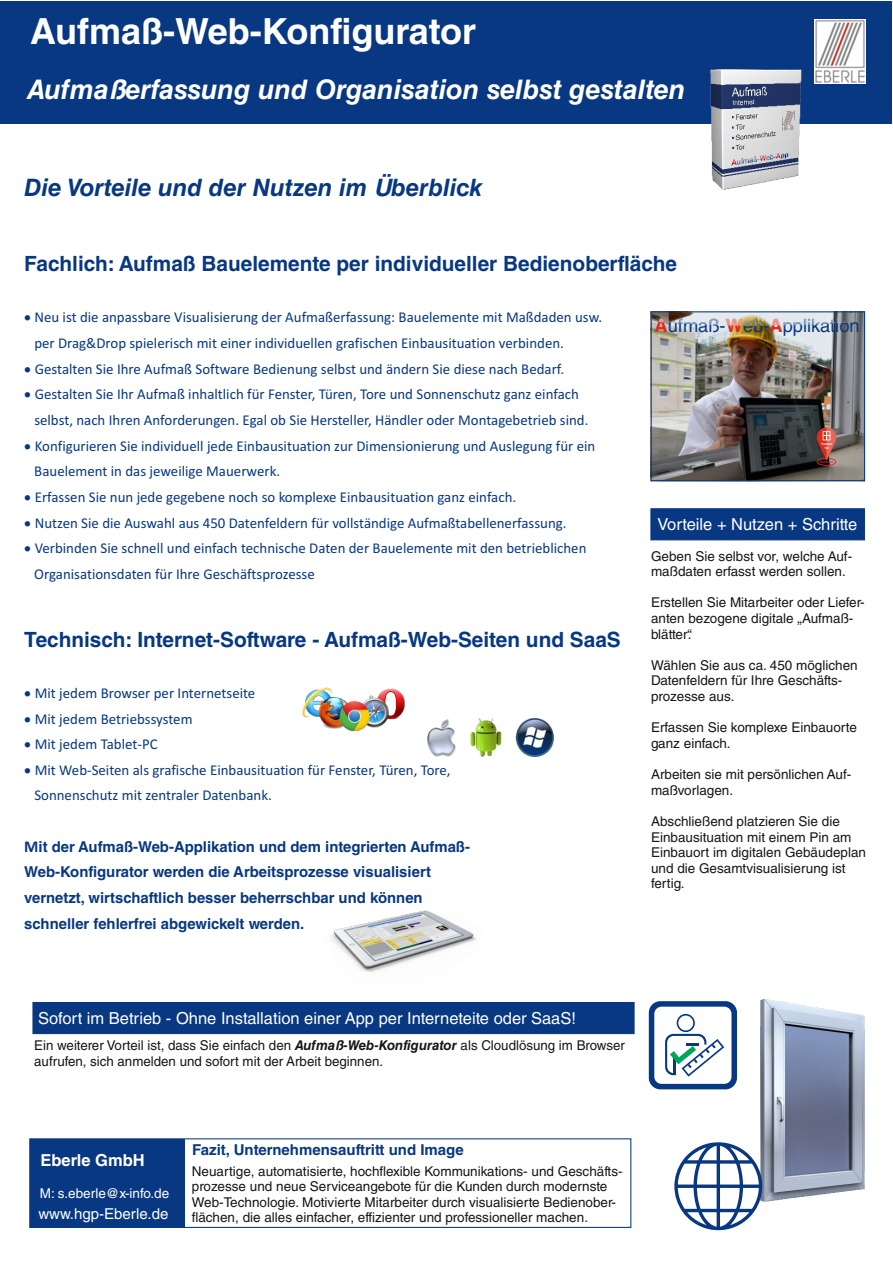
<style>
.page{position:relative;width:893px;height:1263px;background:#fff}
.page>*{position:absolute;margin:0;border:0;box-sizing:border-box;transform-origin:0 0}
.t1{font:700 36px "Helvetica LT Std";color:#fff}
.t2{font:italic 700 27px "Helvetica LT Std";color:#fff}
.t3{font:italic 700 24px "Helvetica LT Std";color:#083882}
.t4{font:700 21px "Helvetica LT Std";color:#083882}
.t5{font:18.3px "Helvetica LT Std";color:#083882}
.t6{font:16.5px "Helvetica LT Std";color:#fff}
.t7{font:700 16.5px "Helvetica LT Std";color:#fff}
.t8{font:15px/25.7px "Calibri";color:#083882}
.t9{font:700 15px/25.7px "Helvetica LT Std";color:#083882}
.t10{font:15px "Helvetica LT Std";color:#fff}
.t11{font:13.5px/15.6px "Helvetica LT Std";color:#151616}
.t12{font:13.5px "Helvetica LT Std";color:#fff}
.t13{font:700 3px/3.6px "Helvetica LT Std";color:#fff;text-align:center}
.t14{font:700 3px "Helvetica LT Std";color:#dd2b1c}
.s1{font-weight:700;color:#dd2b1c}
.s2{font-family:"Calibri";font-size:16.5px}
.s3{font-weight:700;font-style:italic}
</style>
<div class="page">
<img style="left:651px;top:313px;width:214px;height:169px">
<div style="left:0;top:1px;width:891px;height:122px;background:#083882"></div>
<img style="left:814px;top:19px;width:51px;height:64px">
<img style="left:760px;top:998px;width:105px;height:204px">
<img style="left:708px;top:69px;width:96px;height:121px">
<svg style="left:674px;top:1142px;width:88px;height:88px"></svg>
<div style="left:29px;top:1138px;width:602px;height:90px;border:1px solid #083882"></div>
<div style="left:30px;top:1139px;width:154px;height:88px;background:#083882"></div>
<div style="left:32px;top:1002px;width:603px;height:33px;background:#083882"></div>
<img style="left:301px;top:687px;width:104px;height:45px">
<img style="left:427px;top:718px;width:127px;height:39px">
<svg style="left:817px;top:427px;width:19px;height:39px"></svg>
<svg style="left:658px;top:319px;width:188px;height:7px"></svg>
<div style="left:649px;top:1001px;width:88px;height:88px;background:#083882;border-radius:12px"></div>
<div style="left:654px;top:1007px;width:77px;height:77px;background:#fff;border-radius:7px"></div>
<svg style="left:677px;top:1014px;width:18px;height:18px"></svg>
<div style="left:678px;top:1015px;width:15px;height:15px;background:#fff;border-radius:50%"></div>
<svg style="left:665px;top:1034px;width:59px;height:43px"></svg>
<svg style="left:650px;top:508px;width:215px;height:33px;background:#0e3d85"></svg>
<div style="left:651px;top:311px;width:214px;height:170px;border:1px solid #083882"></div>
<img style="left:331px;top:910px;width:145px;height:62px">
<h1 class="t1" style="left:30px;top:18px;width:448px">Aufmaß-Web-Konfigurator</h1>
<h2 class="t2" style="left:27px;top:79px;width:660px">Aufmaßerfassung und Organisation selbst gestalten</h2>
<h3 class="t3" style="left:24px;top:178px;width:460px">Die Vorteile und der Nutzen im Überblick</h3>
<h3 class="t4" style="left:24px;top:256px;width:654px">Fachlich: Aufmaß Bauelemente per individueller Bedienoberfläche</h3>
<p class="t8" style="left:34px;top:306px;width:569px;text-indent:-10px">• Neu ist die anpassbare Visualisierung der Aufmaßerfassung: Bauelemente mit Maßdaden usw. per Drag&amp;Drop spielerisch mit einer individuellen grafischen Einbausituation verbinden.</p>
<p class="t8" style="left:24px;top:357px;width:541px">• Gestalten Sie Ihre Aufmaß Software Bedienung selbst und ändern Sie diese nach Bedarf.</p>
<p class="t8" style="left:34px;top:383px;width:556px;text-indent:-10px">• Gestalten Sie Ihr Aufmaß inhaltlich für Fenster, Türen, Tore und Sonnenschutz ganz einfach selbst, nach Ihren Anforderungen. Egal ob Sie Hersteller, Händler oder Montagebetrieb sind.</p>
<p class="t8" style="left:34px;top:434px;width:563px;text-indent:-10px">• Konfigurieren Sie individuell jede Einbausituation zur Dimensionierung und Auslegung für ein<br>Bauelement in das jeweilige Mauerwerk.</p>
<p class="t8" style="left:24px;top:485px;width:493px">• Erfassen Sie nun jede gegebene noch so komplexe Einbausituation ganz einfach.</p>
<p class="t8" style="left:24px;top:511px;width:544px">• Nutzen Sie die Auswahl aus 450 Datenfeldern für vollständige Aufmaßtabellenerfassung.</p>
<p class="t8" style="left:34px;top:537px;width:554px;text-indent:-10px">• Verbinden Sie schnell und einfach technische Daten der Bauelemente mit den betrieblichen<br>Organisationsdaten für Ihre Geschäftsprozesse</p>
<p class="t5" style="left:654px;top:319px;width:207px"><span class="s1">A</span>ufmaß-<span class="s1">W</span>eb-<span class="s1">A</span>pplikation</p>
<p class="t13" style="left:821px;top:443px;width:12px">Fenster<br>Tür</p>
<p class="t14" style="left:820px;top:461px;width:15px">Einbauort</p>
<p class="t6" style="left:657px;top:518px;width:201px">Vorteile + Nutzen + Schritte</p>
<p class="t11" style="left:651px;top:550px;width:203px">Geben Sie selbst vor, welche Auf&shy;maßdaten erfasst werden sollen.</p>
<p class="t11" style="left:651px;top:597px;width:215px">Erstellen Sie Mitarbeiter oder Liefer&shy;anten bezogene digitale „Aufmaß&shy;blätter“.</p>
<p class="t11" style="left:651px;top:659px;width:208px">Wählen Sie aus ca. 450 möglichen<br>Datenfeldern für Ihre Geschäfts&shy;prozesse aus.</p>
<p class="t11" style="left:651px;top:721px;width:207px">Erfassen Sie komplexe Einbauorte ganz einfach.</p>
<p class="t11" style="left:651px;top:768px;width:202px">Arbeiten sie mit persönlichen Auf&shy;maßvorlagen.</p>
<p class="t11" style="left:651px;top:815px;width:217px">Abschließend platzieren Sie die<br>Einbausituation mit einem Pin am<br>Einbauort im digitalen Gebäudeplan und die Gesamtvisualisierung ist fertig.</p>
<h3 class="t4" style="left:24px;top:631px;width:598px">Technisch: Internet-Software - Aufmaß-Web-Seiten und SaaS</h3>
<p class="t8" style="left:24px;top:681px;width:233px">• Mit jedem Browser per Internetseite</p>
<p class="t8" style="left:24px;top:707px;width:170px">• Mit jedem Betriebssystem</p>
<p class="t8" style="left:24px;top:733px;width:135px">• Mit jedem Tablet-PC</p>
<p class="t8" style="left:34px;top:758px;width:418px;text-indent:-10px">• Mit Web-Seiten als grafische Einbausituation für Fenster, Türen, Tore,<br>Sonnenschutz mit zentraler Datenbank.</p>
<p class="t9" style="left:24px;top:836px;width:447px"><span class="s2">M</span>it der Aufmaß-Web-Applikation und dem integrierten Aufmaß-Web-Konfigurator werden die Arbeitsprozesse visualisiert vernetzt, wirtschaftlich besser beherrschbar und können schneller fehlerfrei abgewickelt werden.</p>
<p class="t6" style="left:38px;top:1012px;width:539px">Sofort im Betrieb - Ohne Installation einer App per Interneteite oder SaaS!</p>
<p class="t11" style="left:34px;top:1039px;width:592px">Ein weiterer Vorteil ist, dass Sie einfach den <span class="s3">Aufmaß-Web-Konfigurator</span> als Cloudlösung im Browser aufrufen, sich anmelden und sofort mit der Arbeit beginnen.</p>
<p class="t7" style="left:40px;top:1154px;width:106px">Eberle GmbH</p>
<p class="t12" style="left:40px;top:1188px;width:131px">M: s.eberle@x-info.de</p>
<p class="t10" style="left:38px;top:1208px;width:131px">www.hgp-Eberle.de</p>
<p class="t9" style="left:192px;top:1139px;width:273px">Fazit, Unternehmensauftritt und Image</p>
<p class="t11" style="left:192px;top:1165px;width:432px">Neuartige, automatisierte, hochflexible Kommunikations- und Geschäfts&shy;prozesse und neue Serviceangebote für die Kunden durch modernste Web-Technologie. Motivierte Mitarbeiter durch visualisierte Bedienober&shy;flächen, die alles einfacher, effizienter und professioneller machen.</p>
</div>
